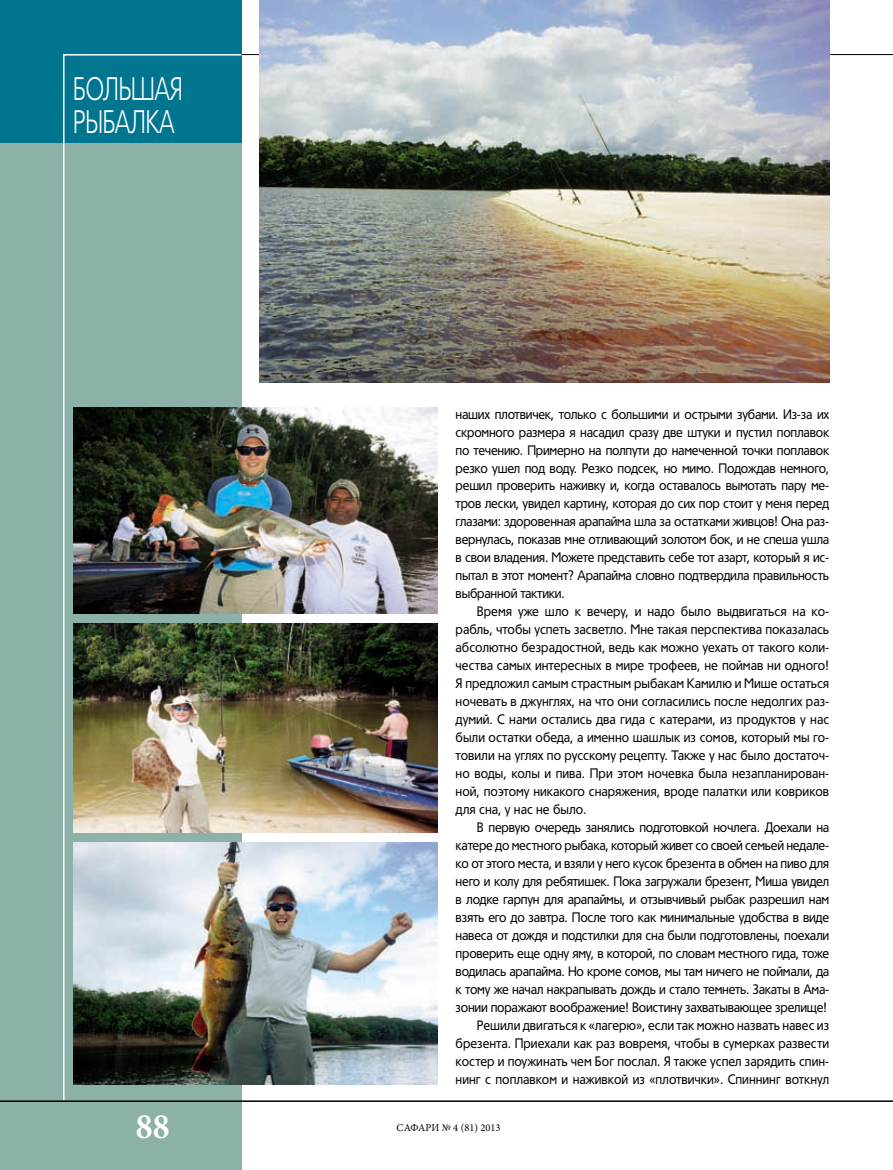
<style>
.page{position:relative;width:893px;height:1170px;background:#fff}
.page>*{position:absolute;margin:0;border:0;box-sizing:border-box;transform-origin:0 0}
.t1{font:700 condensed 36px "Minion Pro";color:#fff}
.t2{font:300 31.95px/33px "Tornado Cyr";color:#fff;scale:.7 1}
.t3{font:13.5px/18px "Tornado Cyr";letter-spacing:-.02em;color:#000;text-align:justify;scale:.9 1}
.t4{font:10.5px "Minion Pro";color:#000}
</style>
<div class="page">
<div style="left:0;top:0;width:241px;height:1169px;background:#8cb1a8"></div>
<div style="left:0;top:0;width:241px;height:142px;background:#00758f"></div>
<hr style="left:241px;top:54px;width:652px;height:1px;background:#000">
<hr style="left:0;top:1100px;width:893px;height:1px;background:#000">
<svg style="left:62px;top:53px;width:181px;height:1048px"></svg>
<img style="left:73px;top:407px;width:364px;height:206px">
<img style="left:73px;top:842px;width:364px;height:242px">
<img style="left:73px;top:623px;width:364px;height:209px">
<img style="left:260px;top:0;width:569px;height:382px">
<h2 class="t2" style="left:73px;top:73px;width:158px">БОЛЬШАЯ<br>РЫБАЛКА</h2>
<p class="t3" style="left:456px;top:405px;width:417px">наших плотвичек, только с большими и острыми зубами. Из-за их скромного размера я насадил сразу две штуки и пустил поплавок по течению. Примерно на полпути до намеченной точки поплавок резко ушел под воду. Резко подсек, но мимо. Подождав немного, решил проверить наживку и, когда оставалось вымотать пару ме&shy;тров лески, увидел картину, которая до сих пор стоит у меня перед глазами: здоровенная арапайма шла за остатками живцов! Она раз&shy;вернулась, показав мне отливающий золотом бок, и не спеша ушла в свои владения. Можете представить себе тот азарт, который я ис&shy;пытал в этот момент? Арапайма словно подтвердила правильность выбранной тактики.</p>
<p class="t3" style="left:456px;top:603px;width:417px;text-indent:21px">Время уже шло к вечеру, и надо было выдвигаться на ко&shy;рабль, чтобы успеть засветло. Мне такая перспектива показалась абсолютно безрадостной, ведь как можно уехать от такого коли&shy;чества самых интересных в мире трофеев, не поймав ни одного!<br>Я предложил самым страстным рыбакам Камилю и Мише остаться ночевать в джунглях, на что они согласились после недолгих раз&shy;думий. С нами остались два гида с катерами, из продуктов у нас были остатки обеда, а именно шашлык из сомов, который мы го&shy;товили на углях по русскому рецепту. Также у нас было достаточ&shy;но воды, колы и пива. При этом ночевка была незапланирован&shy;ной, поэтому никакого снаряжения, вроде палатки или ковриков для сна, у нас не было.</p>
<p class="t3" style="left:456px;top:818px;width:417px;text-align:right">В первую очередь занялись подготовкой ночлега. Доехали на катере до местного рыбака, который живет со своей семьей недале&shy;ко от этого места, и взяли у него кусок брезента в обмен на пиво для него и колу для ребятишек. Пока загружали брезент, Миша увидел в лодке гарпун для арапаймы, и отзывчивый рыбак разрешил нам взять его до завтра. После того как минимальные удобства в виде навеса от дождя и подстилки для сна были подготовлены, поехали проверить еще одну яму, в которой, по словам местного гида, тоже водилась арапайма. Но кроме сомов, мы там ничего не поймали, да к тому же начал накрапывать дождь и стало темнеть. Закаты в Ама&shy;зонии поражают воображение! Воистину захватывающее зрелище!<br>Решили двигаться к «лагерю», если так можно назвать навес из брезента. Приехали как раз вовремя, чтобы в сумерках развести костер и поужинать чем Бог послал. Я также успел зарядить спин&shy;нинг с поплавком и наживкой из «плотвички». Спиннинг воткнул</p>
<h1 class="t1" style="left:136px;top:1101px;width:35px">88</h1>
<p class="t4" style="left:397px;top:1120px;width:105px">САФАРИ № 4 (81) 2013</p>
</div>
